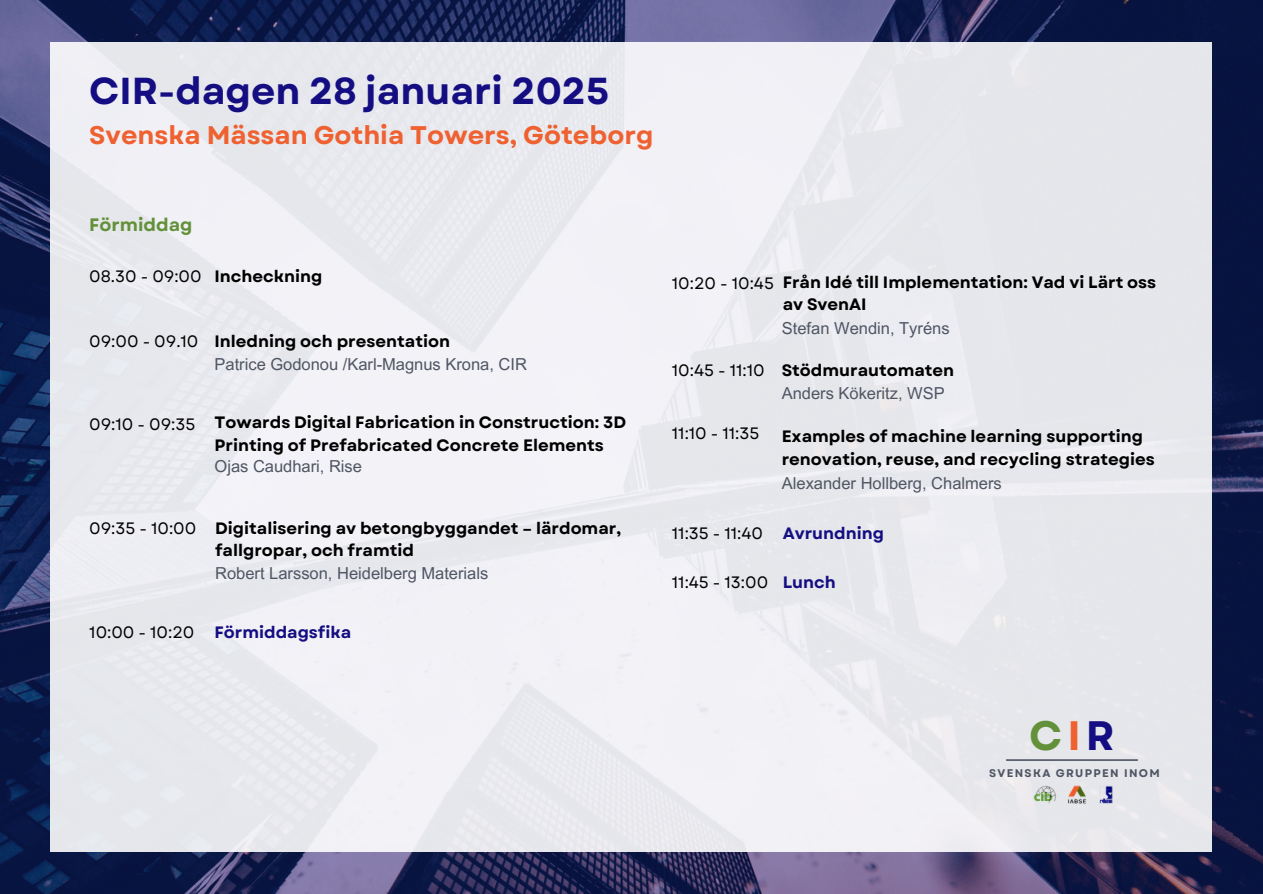
<style>
.page{position:relative;width:1263px;height:894px;background:#fff}
.page>*{position:absolute;margin:0;border:0;box-sizing:border-box;transform-origin:0 0}
.t1{font:700 41.1px "Garet";color:#63913a}
.t2{font:700 37.5px "Garet";color:#150e82}
.t3{font:700 25.5px "Garet";color:#ef6130}
.t4{font:700 18px "Garet";color:#63913a}
.t5{font:700 16.5px/22.5px "Garet";color:#000}
.t6{font:16.5px "Arial MT Pro";color:#4f5563}
.t7{font:16.5px "Garet";color:#000}
.t8{font:700 16.5px "Garet";color:#150e82}
.t9{font:700 11.1px "Garet";letter-spacing:.12em;color:#4f5563}
.s1{color:#ef6130}
.s2{color:#150e82}
</style>
<div class="page">
<img style="left:0;top:0;width:1263px;height:893px">
<div style="left:50px;top:42px;width:1162px;height:809px;background:#e8e9ee"></div>
<img style="left:1033px;top:785px;width:80px;height:19px">
<hr style="left:1006px;top:759px;width:132px;height:1px;background:#4f5563">
<p class="t2" style="left:89px;top:64px;width:521px">CIR-dagen 28 januari 2025</p>
<h4 class="t3" style="left:89px;top:117px;width:566px">Svenska Mässan Gothia Towers, Göteborg</h4>
<p class="t4" style="left:89px;top:212px;width:105px">Förmiddag</p>
<h4 class="t7" style="left:89px;top:264px;width:114px">08.30 - 09:00</h4>
<p class="t5" style="left:215px;top:265px;width:110px">Incheckning</p>
<p class="t7" style="left:89px;top:329px;width:111px">09:00 - 09.10</p>
<p class="t5" style="left:215px;top:330px;width:237px">Inledning och presentation</p>
<p class="t6" style="left:215px;top:358px;width:314px">Patrice Godonou /Karl-Magnus Krona, CIR</p>
<p class="t7" style="left:672px;top:271px;width:104px">10:20 - 10:45</p>
<p class="t5" style="left:783px;top:271px;width:375px">Från Idé till Implementation: Vad vi Lärt oss av SvenAI</p>
<h4 class="t6" style="left:782px;top:322px;width:169px">Stefan Wendin, Tyréns</h4>
<p class="t7" style="left:672px;top:358px;width:94px">10:45 - 11:10</p>
<p class="t5" style="left:782px;top:358px;width:174px">Stödmurautomaten</p>
<p class="t6" style="left:782px;top:387px;width:165px">Anders Kökeritz, WSP</p>
<p class="t7" style="left:89px;top:412px;width:107px">09:10 - 09:35</p>
<p class="t5" style="left:215px;top:411px;width:413px">Towards Digital Fabrication in Construction: 3D<br>Printing of Prefabricated Concrete Elements</p>
<h4 class="t6" style="left:215px;top:460px;width:149px">Ojas Caudhari, Rise</h4>
<h4 class="t7" style="left:672px;top:421px;width:89px">11:10 - 11:35</h4>
<h1 class="t5" style="left:782px;top:425px;width:375px">Examples of machine learning supporting renovation, reuse, and recycling strategies</h1>
<h4 class="t6" style="left:782px;top:476px;width:221px">Alexander Hollberg, Chalmers</h4>
<p class="t7" style="left:89px;top:515px;width:109px">09:35 - 10:00</p>
<h4 class="t5" style="left:215px;top:516px;width:407px">Digitalisering av betongbyggandet – lärdomar, fallgropar, och framtid</h4>
<p class="t6" style="left:215px;top:566px;width:275px">Robert Larsson, Heidelberg Materials</p>
<h4 class="t7" style="left:672px;top:521px;width:93px">11:35 - 11:40</h4>
<p class="t8" style="left:783px;top:521px;width:103px">Avrundning</p>
<p class="t7" style="left:672px;top:570px;width:98px">11:45 - 13:00</p>
<p class="t8" style="left:783px;top:570px;width:55px">Lunch</p>
<h4 class="t7" style="left:89px;top:620px;width:107px">10:00 - 10:20</h4>
<h4 class="t8" style="left:215px;top:620px;width:138px">Förmiddagsfika</h4>
<h2 class="t1" style="left:1029px;top:706px;width:87px">C<span class="s1">I</span><span class="s2">R</span></h2>
<p class="t9" style="left:989px;top:764px;width:172px">SVENSKA GRUPPEN INOM</p>
</div>
